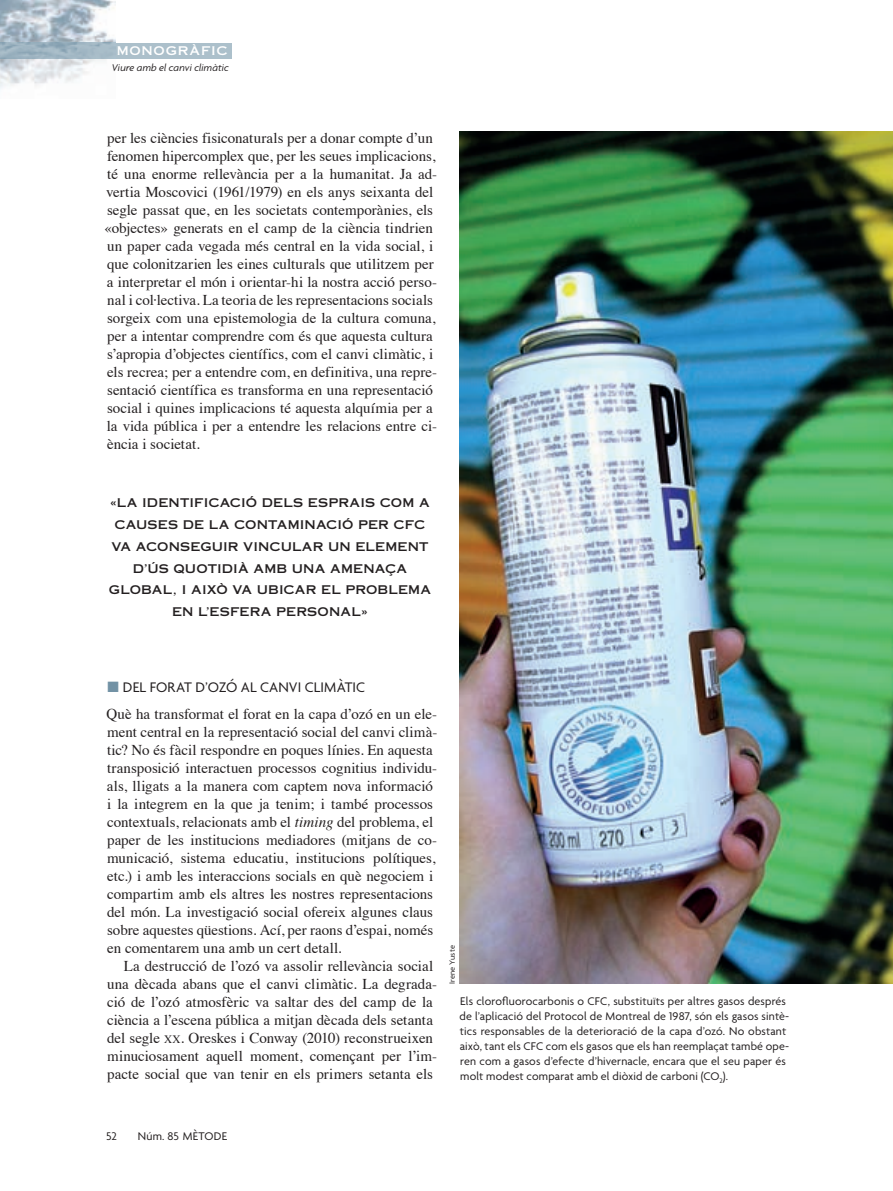
<style>
.page{position:relative;width:893px;height:1191px;background:#fff}
.page>*{position:absolute;margin:0;border:0;box-sizing:border-box;transform-origin:0 0}
.t1{font:15px/18px "Times";color:#231f20}
.t2{font:15px "Agenda";color:#231f20}
.t3{font:12px/15px "Agenda";letter-spacing:.015em;color:#231f20}
.t4{font:12px/21.8px "Copperplate Thirty One AB";letter-spacing:.01em;color:#231f20;text-align:center}
.t5{font:12px "Copperplate Thirty One AB";letter-spacing:.06em;color:#fff}
.t6{font:italic 10.5px "Agenda";letter-spacing:.01em;color:#231f20}
.t7{font:8.25px "Agenda";letter-spacing:.02em;color:#231f20}
.s1{color:#7292a5}
.s2{font-style:italic}
.s3{font-size:11.25px}
</style>
<div class="page">
<img style="left:0;top:0;width:115px;height:89px">
<div style="left:0;top:43px;width:232px;height:15px;background:#acc0cb"></div>
<img style="left:459px;top:132px;width:434px;height:852px">
<img style="left:0;top:43px;width:111px;height:15px">
<p class="t5" style="left:117px;top:44px;width:113px">MONOGRÀFIC</p>
<p class="t6" style="left:112px;top:63px;width:119px">Viure amb el canvi climàtic</p>
<p class="t1" style="left:104px;top:130px;width:334px">per les ciències fisiconaturals per a donar compte d’un fenomen hipercomplex que, per les seues implicacions, té una enorme rellevància per a la humanitat. Ja ad&shy;vertia Moscovici (1961/1979) en els anys seixanta del segle passat que, en les societats contemporànies, els «objectes» generats en el camp de la ciència tindrien un paper cada vegada més central en la vida social, i que colonitzarien les eines culturals que utilitzem per a interpretar el món i orientar-hi la nostra acció perso&shy;nal i col·lectiva. La teoria de les representacions socials sorgeix com una epistemologia de la cultura comuna, per a intentar comprendre com és que aquesta cultura s’apropia d’objectes científics, com el canvi climàtic, i els recrea; per a entendre com, en definitiva, una repre&shy;sentació científica es transforma en una representació social i quines implicacions té aquesta alquímia per a la vida pública i per a entendre les relacions entre ci&shy;ència i societat.</p>
<p class="t4" style="left:109px;top:492px;width:324px">«LA IDENTIFICACIÓ DELS ESPRAIS COM A<br>CAUSES DE LA CONTAMINACIÓ PER CFC<br>VA ACONSEGUIR VINCULAR UN ELEMENT<br>D’ÚS QUOTIDIÀ AMB UNA AMENAÇA<br>GLOBAL, I AIXÒ VA UBICAR EL PROBLEMA<br>EN L’ESFERA PERSONAL»</p>
<p class="t2" style="left:107px;top:681px;width:259px"><span class="s1">■</span> DEL FORAT D’OZÓ AL CANVI CLIMÀTIC</p>
<p class="t1" style="left:107px;top:706px;width:332px">Què ha transformat el forat en la capa d’ozó en un ele&shy;ment central en la representació social del canvi climà&shy;tic? No és fàcil respondre en poques línies. En aquesta transposició interactuen processos cognitius individu&shy;als, lligats a la manera com captem nova informació i la integrem en la que ja tenim; i també processos contextuals, relacionats amb el <span class="s2">timing</span> del problema, el paper de les institucions mediadores (mitjans de co&shy;municació, sistema educatiu, institucions polítiques, etc.) i amb les interaccions socials en què negociem i compartim amb els altres les nostres representacions del món. La investigació social ofereix algunes claus sobre aquestes qüestions. Ací, per raons d’espai, només en comentarem una amb un cert detall.</p>
<p class="t1" style="left:107px;top:958px;width:332px;text-indent:17px">La destrucció de l’ozó va assolir rellevància social una dècada abans que el canvi climàtic. La degrada&shy;ció de l’ozó atmosfèric va saltar des del camp de la ciència a l’escena pública a mitjan dècada dels setanta del segle <span class="s3">XX</span>. Oreskes i Conway (2010) reconstrueixen minuciosament aquell moment, començant per l’im&shy;pacte social que van tenir en els primers setanta els</p>
<p class="t7" style="left:449px;top:984px;width:40px;rotate:-90deg">Irene Yuste</p>
<p class="t3" style="left:460px;top:995px;width:331px">Els clorofluorocarbonis o CFC, substituïts per altres gasos després de l’aplicació del Protocol de Montreal de 1987, són els gasos sintè&shy;tics responsables de la deterioració de la capa d’ozó. No obstant això, tant els CFC com els gasos que els han reemplaçat també ope&shy;ren com a gasos d’efecte d’hivernacle, encara que el seu paper és molt modest comparat amb el diòxid de carboni (CO<sub>2</sub>).</p>
<p class="t3" style="left:106px;top:1129px;width:12px">52</p>
<p class="t3" style="left:138px;top:1129px;width:91px">Núm. 85 MÈTODE</p>
</div>
